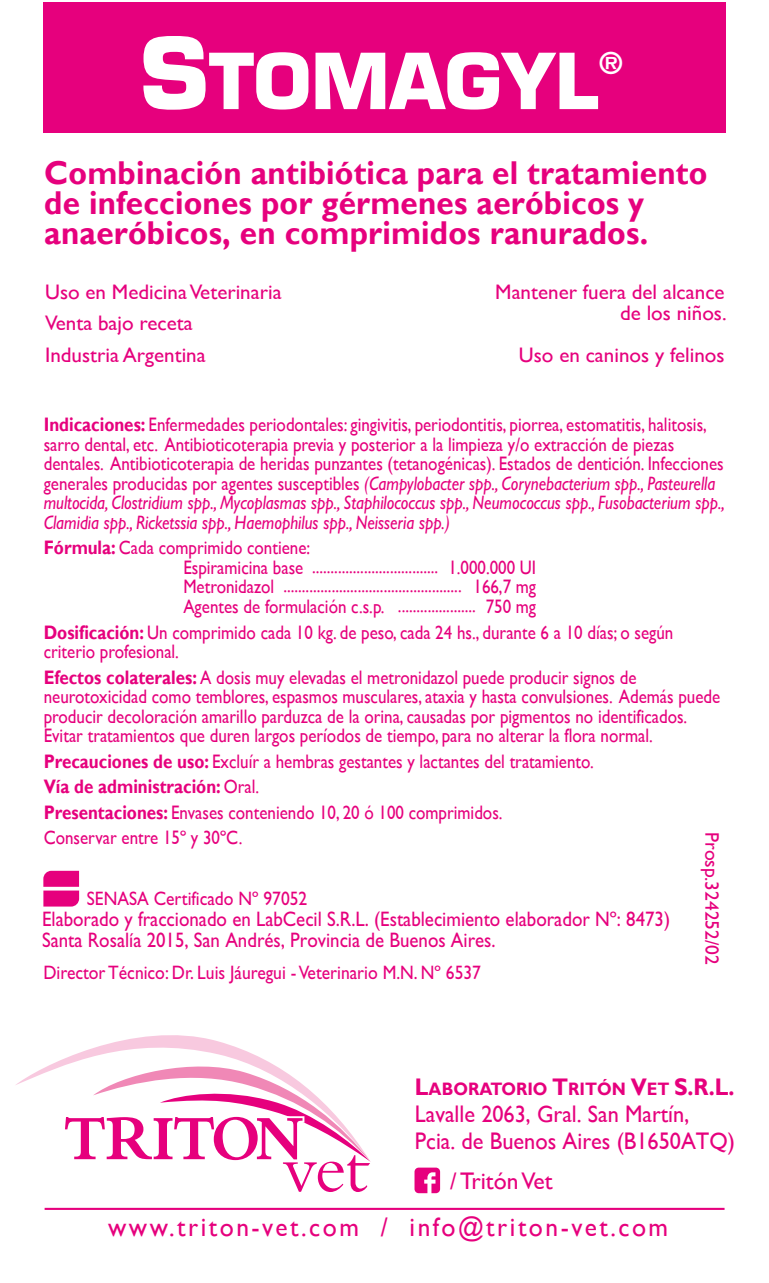
<style>
.page{position:relative;width:769px;height:1283px;background:#fff}
.page>*{position:absolute;margin:0;border:0;box-sizing:border-box;transform-origin:0 0}
.t1{font:700 75.3px "Eurostile";color:#fff}
.t2{font:700 33px/30px "Gill Sans";letter-spacing:.005em;color:#e6007d;scale:.95 1}
.t3{font:700 29.4px "Eurostile";color:#fff}
.t4{font:27px "Gill Sans";letter-spacing:.1em;color:#e6007d;scale:.94 1}
.t5{font:24px/27px "Gill Sans";color:#e6007d;scale:.93 1}
.t6{font:24px "Gill Sans";color:#e6007d}
.t7{font:21px/21px "Gill Sans";color:#e6007d;scale:.9 1}
.t8{font:21px/31.5px "Gill Sans";color:#e6007d}
.t9{font:19.5px/19.5px "Gill Sans";color:#e6007d;scale:.87 1}
.t10{font:19.5px "Gill Sans";color:#e6007d;scale:.9 1}
.t11{font:19.5px "Gill Sans";color:#e6007d}
.t12{font:700 18px "Gill Sans";color:#e6007d;scale:.93 1}
.s1{font-size:96.6px}
.s2{font-weight:700}
.s3{font-style:italic}
.s4{font-size:24px}
</style>
<div class="page">
<div style="left:44px;top:3px;width:682px;height:130px;background:#e6007d"></div>
<svg style="left:43px;top:870px;width:36px;height:36px"></svg>
<hr style="left:45px;top:1207px;width:679px;height:2px;background:#e6007d">
<svg style="left:16px;top:1035px;width:243px;height:50px"></svg>
<svg style="left:63px;top:1057px;width:308px;height:135px"></svg>
<svg style="left:414px;top:1167px;width:26px;height:26px"></svg>
<h1 class="t1" style="left:140px;top:35px;width:461px"><span class="s1">S</span>TOMAGYL</h1>
<h3 class="t3" style="left:599px;top:45px;width:25px">®</h3>
<h2 class="t2" style="left:44px;top:159px;width:700px">Combinación antibiótica para el tratamiento de infecciones por gérmenes aeróbicos y anaeróbicos, en comprimidos ranurados.</h2>
<p class="t8" style="left:45px;top:276px;width:238px">Uso en Medicina Veterinaria<br>Venta bajo receta<br>Industria Argentina</p>
<p class="t8" style="left:495px;top:281px;width:233px;line-height:21px;text-align:right">Mantener fuera del alcance de los niños.</p>
<p class="t8" style="left:519px;top:339px;width:207px">Uso en caninos y felinos</p>
<p class="t9" style="left:44px;top:415px;width:784px"><span class="s2">Indicaciones:</span> Enfermedades periodontales: gingivitis, periodontitis, piorrea, estomatitis, halitosis, sarro dental, etc. Antibioticoterapia previa y posterior a la limpieza y/o extracción de piezas dentales. Antibioticoterapia de heridas punzantes (tetanogénicas). Estados de dentición. Infecciones generales producidas por agentes susceptibles <span class="s3">(Campylobacter spp., Corynebacterium spp., Pasteurella multocida, Clostridium spp., Mycoplasmas spp., Staphilococcus spp., Neumococcus spp., Fusobacterium spp., Clamidia spp., Ricketssia spp., Haemophilus spp., Neisseria spp.)</span></p>
<p class="t9" style="left:183px;top:538px;width:295px;line-height:18.3px;text-indent:-140px"><span class="s2">Fórmula:</span> Cada comprimido contiene:<br>Espiramicina base ..................................</p>
<p class="t9" style="left:448px;top:557px;width:102px">1.000.000 UI</p>
<p class="t9" style="left:183px;top:577px;width:106px">Metronidazol</p>
<p class="t9" style="left:473px;top:577px;width:74px">166,7 mg</p>
<p class="t9" style="left:183px;top:596px;width:233px">Agentes de formulación c.s.p.</p>
<p class="t9" style="left:398px;top:575px;width:91px;text-indent:-115px">................................................ .....................</p>
<p class="t9" style="left:44px;top:593px;width:725px;line-height:25.5px;text-indent:442px">750 mg<br><span class="s2">Dosificación:</span> Un comprimido cada 10 kg. de peso, cada 24 hs., durante 6 a 10 días; o según</p>
<p class="t9" style="left:44px;top:638px;width:683px;line-height:25.5px">criterio profesional.<br><span class="s2">Efectos colaterales:</span> A dosis muy elevadas el metronidazol puede producir signos de</p>
<p class="t9" style="left:44px;top:686px;width:779px">neurotoxicidad como temblores, espasmos musculares, ataxia y hasta convulsiones. Además puede producir decoloración amarillo parduzca de la orina, causadas por pigmentos no identificados.<br>Evitar tratamientos que duren largos períodos de tiempo, para no alterar la flora normal.</p>
<p class="t9" style="left:44px;top:748px;width:634px;line-height:25.5px"><span class="s2">Precauciones de uso:</span> Excluír a hembras gestantes y lactantes del tratamiento.<br><span class="s2">Vía de administración:</span> Oral.<br><span class="s2">Presentaciones:</span> Envases conteniendo 10, 20 ó 100 comprimidos.<br>Conservar entre 15º y 30ºC.</p>
<p class="t11" style="left:724px;top:832px;width:134px;rotate:90deg">Prosp.324252/02</p>
<p class="t10" style="left:87px;top:887px;width:246px">SENASA Certificado Nº 97052</p>
<p class="t7" style="left:42px;top:908px;width:699px">Elaborado y fraccionado en LabCecil S.R.L. (Establecimiento elaborador Nº: 8473)<br>Santa Rosalía 2015, San Andrés, Provincia de Buenos Aires.</p>
<p class="t10" style="left:43px;top:961px;width:488px">Director Técnico: Dr. Luis Jáuregui - Veterinario M.N. Nº 6537</p>
<p class="t12" style="left:415px;top:1078px;width:345px"><span class="s4">L</span>ABORATORIO <span class="s4">T</span>RITÓN <span class="s4">V</span>ET <span class="s4">S.R.L.</span></p>
<p class="t5" style="left:415px;top:1100px;width:346px">Lavalle 2063, Gral. San Martín,<br>Pcia. de Buenos Aires (B1650ATQ)</p>
<p class="t6" style="left:450px;top:1167px;width:104px">/ Tritón Vet</p>
<h3 class="t4" style="left:108px;top:1211px;width:597px">www.triton-vet.com / info@triton-vet.com</h3>
</div>
